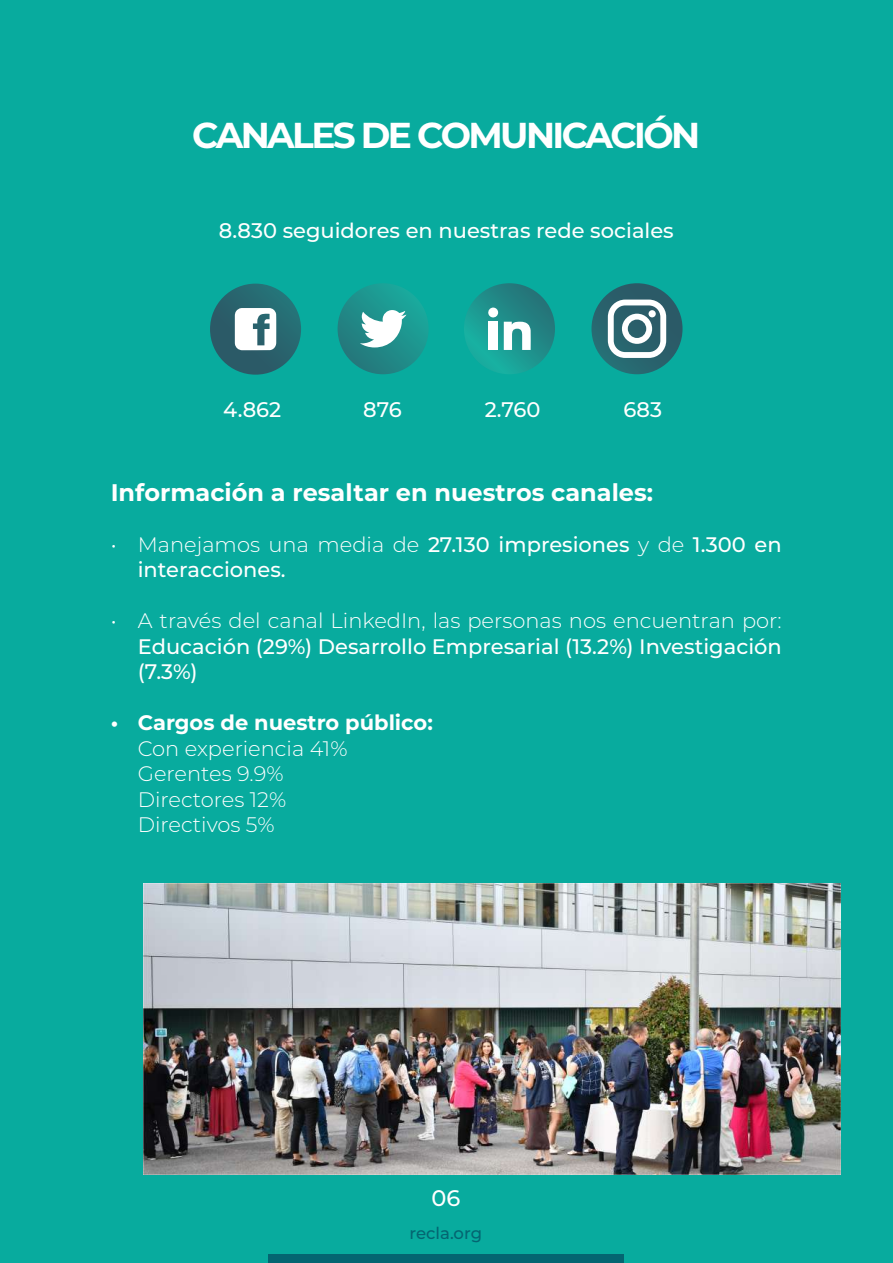
<style>
.page{position:relative;width:893px;height:1263px;background:#08ab9e}
.page>*{position:absolute;margin:0;border:0;box-sizing:border-box;transform-origin:0 0}
.t1{font:700 36px "Montserrat";letter-spacing:-.075em;color:#fff}
.t2{font:700 24px "Montserrat";color:#fff}
.t3{font:500 22.5px "Montserrat";color:#fff}
.t4{font:500 21px/25.5px "Montserrat";color:#fff}
.t5{font:300 21px/25.5px "Montserrat";color:#fff}
.t6{font:700 21px "Montserrat";color:#fff}
.t7{font:500 16.5px "Montserrat";letter-spacing:-.005em;color:#046571}
.s1{font-weight:300}
</style>
<div class="page">
<div style="left:268px;top:1254px;width:355px;height:9px;background:#046571"></div>
<svg style="left:210px;top:283px;width:472px;height:92px"></svg>
<img style="left:143px;top:883px;width:698px;height:291px">
<h1 class="t1" style="left:192px;top:109px;width:509px">CANALES DE COMUNICACIÓN</h1>
<p class="t4" style="left:219px;top:217px;width:456px">8.830 seguidores en nuestras rede sociales</p>
<p class="t4" style="left:223px;top:395px;width:59px">4.862</p>
<p class="t4" style="left:363px;top:395px;width:40px">876</p>
<p class="t4" style="left:485px;top:395px;width:57px">2.760</p>
<p class="t4" style="left:624px;top:395px;width:40px">683</p>
<p class="t2" style="left:111px;top:475px;width:544px">Información a resaltar en nuestros canales:</p>
<p class="t4" style="left:138px;top:531px;width:645px;text-indent:-27px"><span class="s1">• Manejamos una media de</span> 27.130 impresiones <span class="s1">y de</span> 1.300 en interacciones.</p>
<p class="t5" style="left:111px;top:607px;width:672px">• A través del canal LinkedIn, las personas nos encuentran por:</p>
<p class="t4" style="left:138px;top:633px;width:645px">Educación (29%) Desarrollo Empresarial (13.2%) Investigación (7.3%)</p>
<p class="t6" style="left:111px;top:708px;width:324px">• Cargos de nuestro público:</p>
<p class="t5" style="left:138px;top:735px;width:211px">Con experiencia 41%<br>Gerentes 9.9%<br>Directores 12%<br>Directivos 5%</p>
<p class="t3" style="left:431px;top:1182px;width:30px">06</p>
<p class="t7" style="left:410px;top:1221px;width:74px">recla.org</p>
</div>
